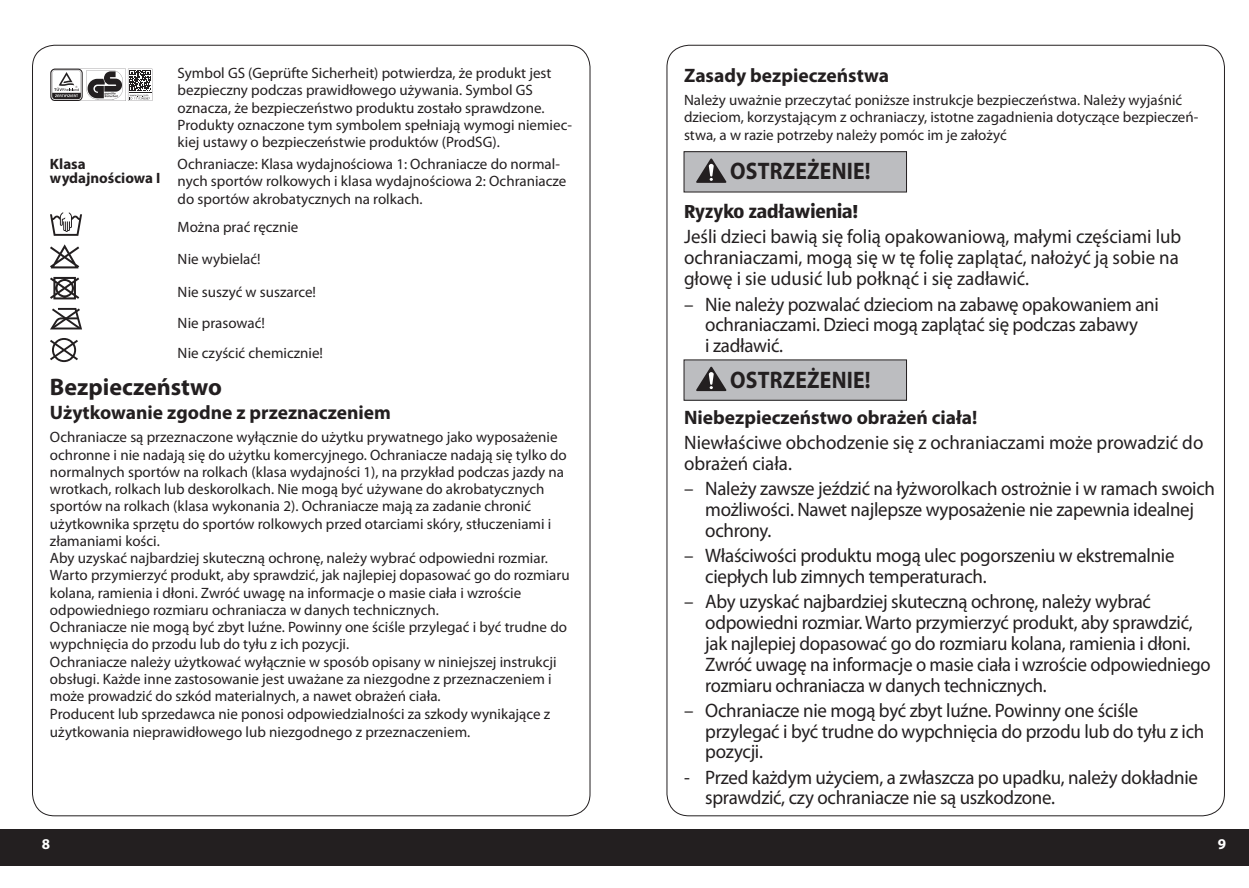
<style>
.page{position:relative;width:1249px;height:888px;background:#fff}
.page>*{position:absolute;margin:0;border:0;box-sizing:border-box;transform-origin:0 0}
.t1{font:700 24px "Myriad Pro";letter-spacing:.01em;color:#231f20;scale:.9 1}
.t2{font:700 24px "Myriad Pro";letter-spacing:.01em;color:#231f20}
.t3{font:19.5px/20.9px "Myriad Pro";letter-spacing:-.015em;color:#231f20}
.t4{font:700 19.5px "Myriad Pro";color:#231f20}
.t5{font:700 19.5px "ALDISUEDOT";color:#231f20}
.t6{font:15px/17.4px "Myriad Pro";color:#231f20}
.t7{font:700 15px/13.5px "Myriad Pro";color:#231f20}
.t8{font:700 15px "Myriad Pro";color:#fff}
</style>
<div class="page">
<div style="left:628px;top:830px;width:620px;height:36px;background:#231f20"></div>
<div style="left:0;top:830px;width:628px;height:36px;background:#231f20"></div>
<svg style="left:50px;top:68px;width:102px;height:33px"></svg>
<svg style="left:50px;top:212px;width:32px;height:24px"></svg>
<svg style="left:50px;top:244px;width:29px;height:24px"></svg>
<svg style="left:50px;top:277px;width:29px;height:22px"></svg>
<svg style="left:50px;top:308px;width:32px;height:21px"></svg>
<svg style="left:50px;top:338px;width:28px;height:24px"></svg>
<div style="left:683px;top:152px;width:223px;height:40px;background:#bcbdc0"></div>
<div style="left:683px;top:151px;width:223px;height:41px;border:1px solid #231f20"></div>
<svg style="left:696px;top:158px;width:30px;height:25px"></svg>
<div style="left:683px;top:360px;width:223px;height:40px;background:#bcbdc0"></div>
<div style="left:683px;top:359px;width:223px;height:42px;border:1px solid #231f20"></div>
<svg style="left:696px;top:367px;width:30px;height:24px"></svg>
<p class="t6" style="left:178px;top:64px;width:396px">Symbol GS (Geprüfte Sicherheit) potwierdza, że produkt jest bezpieczny podczas prawidłowego używania. Symbol GS oznacza, że bezpieczeństwo produktu zostało sprawdzone.<br>Produkty oznaczone tym symbolem spełniają wymogi niemiec&shy;kiej ustawy o bezpieczeństwie produktów (ProdSG).</p>
<p class="t7" style="left:50px;top:157px;width:112px">Klasa wydajnościowa I</p>
<p class="t6" style="left:178px;top:155px;width:390px">Ochraniacze: Klasa wydajnościowa 1: Ochraniacze do normal&shy;nych sportów rolkowych i klasa wydajnościowa 2: Ochraniacze do sportów akrobatycznych na rolkach.</p>
<p class="t6" style="left:178px;top:210px;width:140px;line-height:32.4px">Można prać ręcznie<br>Nie wybielać!<br>Nie suszyć w suszarce!</p>
<p class="t6" style="left:178px;top:307px;width:147px;line-height:30px">Nie prasować!<br>Nie czyścić chemicznie!</p>
<h1 class="t2" style="left:50px;top:372px;width:173px">Bezpieczeństwo</h1>
<h2 class="t4" style="left:50px;top:399px;width:342px">Użytkowanie zgodne z przeznaczeniem</h2>
<p class="t6" style="left:50px;top:428px;width:521px">Ochraniacze są przeznaczone wyłącznie do użytku prywatnego jako wyposażenie ochronne i nie nadają się do użytku komercyjnego. Ochraniacze nadają się tylko do normalnych sportów na rolkach (klasa wydajności 1), na przykład podczas jazdy na wrotkach, rolkach lub deskorolkach. Nie mogą być używane do akrobatycznych sportów na rolkach (klasa wykonania 2). Ochraniacze mają za zadanie chronić użytkownika sprzętu do sportów rolkowych przed otarciami skóry, stłuczeniami i złamaniami kości.<br>Aby uzyskać najbardziej skuteczną ochronę, należy wybrać odpowiedni rozmiar.<br>Warto przymierzyć produkt, aby sprawdzić, jak najlepiej dopasować go do rozmiaru kolana, ramienia i dłoni. Zwróć uwagę na informacje o masie ciała i wzroście odpowiedniego rozmiaru ochraniacza w danych technicznych.<br>Ochraniacze nie mogą być zbyt luźne. Powinny one ściśle przylegać i być trudne do wypchnięcia do przodu lub do tyłu z ich pozycji.<br>Ochraniacze należy użytkować wyłącznie w sposób opisany w niniejszej instrukcji obsługi. Każde inne zastosowanie jest uważane za niezgodne z przeznaczeniem i może prowadzić do szkód materialnych, a nawet obrażeń ciała.<br>Producent lub sprzedawca nie ponosi odpowiedzialności za szkody wynikające z użytkowania nieprawidłowego lub niezgodnego z przeznaczeniem.</p>
<h2 class="t4" style="left:683px;top:62px;width:206px">Zasady bezpieczeństwa</h2>
<p class="t6" style="left:683px;top:91px;width:516px">Należy uważnie przeczytać poniższe instrukcje bezpieczeństwa. Należy wyjaśnić dzieciom, korzystającym z ochraniaczy, istotne zagadnienia dotyczące bezpieczeń&shy;stwa, a w razie potrzeby należy pomóc im je założyć</p>
<h1 class="t1" style="left:730px;top:156px;width:158px">OSTRZEŻENIE!</h1>
<h2 class="t5" style="left:683px;top:198px;width:176px">Ryzyko zadławienia!</h2>
<h2 class="t3" style="left:683px;top:226px;width:499px">Jeśli dzieci bawią się folią opakowaniową, małymi częściami lub ochraniaczami, mogą się w tę folię zaplątać, nałożyć ją sobie na głowę i sie udusić lub połknąć i się zadławić.</h2>
<h2 class="t3" style="left:705px;top:293px;width:455px;text-indent:-21px">– Nie należy pozwalać dzieciom na zabawę opakowaniem ani ochraniaczami. Dzieci mogą zaplątać się podczas zabawy<br>i zadławić.</h2>
<h1 class="t1" style="left:730px;top:364px;width:158px">OSTRZEŻENIE!</h1>
<h2 class="t4" style="left:683px;top:405px;width:295px">Niebezpieczeństwo obrażeń ciała!</h2>
<h2 class="t3" style="left:683px;top:432px;width:520px">Niewłaściwe obchodzenie się z ochraniaczami może prowadzić do obrażeń ciała.</h2>
<h2 class="t3" style="left:705px;top:478px;width:511px;text-indent:-21px">– Należy zawsze jeździć na łyżworolkach ostrożnie i w ramach swoich możliwości. Nawet najlepsze wyposażenie nie zapewnia idealnej ochrony.</h2>
<h2 class="t3" style="left:705px;top:545px;width:470px;text-indent:-21px">– Właściwości produktu mogą ulec pogorszeniu w ekstremalnie ciepłych lub zimnych temperaturach.</h2>
<p class="t3" style="left:705px;top:591px;width:506px;text-indent:-21px">– Aby uzyskać najbardziej skuteczną ochronę, należy wybrać odpowiedni rozmiar. Warto przymierzyć produkt, aby sprawdzić, jak najlepiej dopasować go do rozmiaru kolana, ramienia i dłoni.<br>Zwróć uwagę na informacje o masie ciała i wzroście odpowiedniego rozmiaru ochraniacza w danych technicznych.</p>
<h2 class="t3" style="left:705px;top:699px;width:500px;text-indent:-21px">– Ochraniacze nie mogą być zbyt luźne. Powinny one ściśle przylegać i być trudne do wypchnięcia do przodu lub do tyłu z ich pozycji.</h2>
<h2 class="t3" style="left:705px;top:766px;width:494px;text-indent:-21px">- Przed każdym użyciem, a zwłaszcza po upadku, należy dokładnie sprawdzić, czy ochraniacze nie są uszkodzone.</h2>
<p class="t8" style="left:42px;top:835px;width:10px">8</p>
<p class="t8" style="left:1217px;top:835px;width:10px">9</p>
</div>
